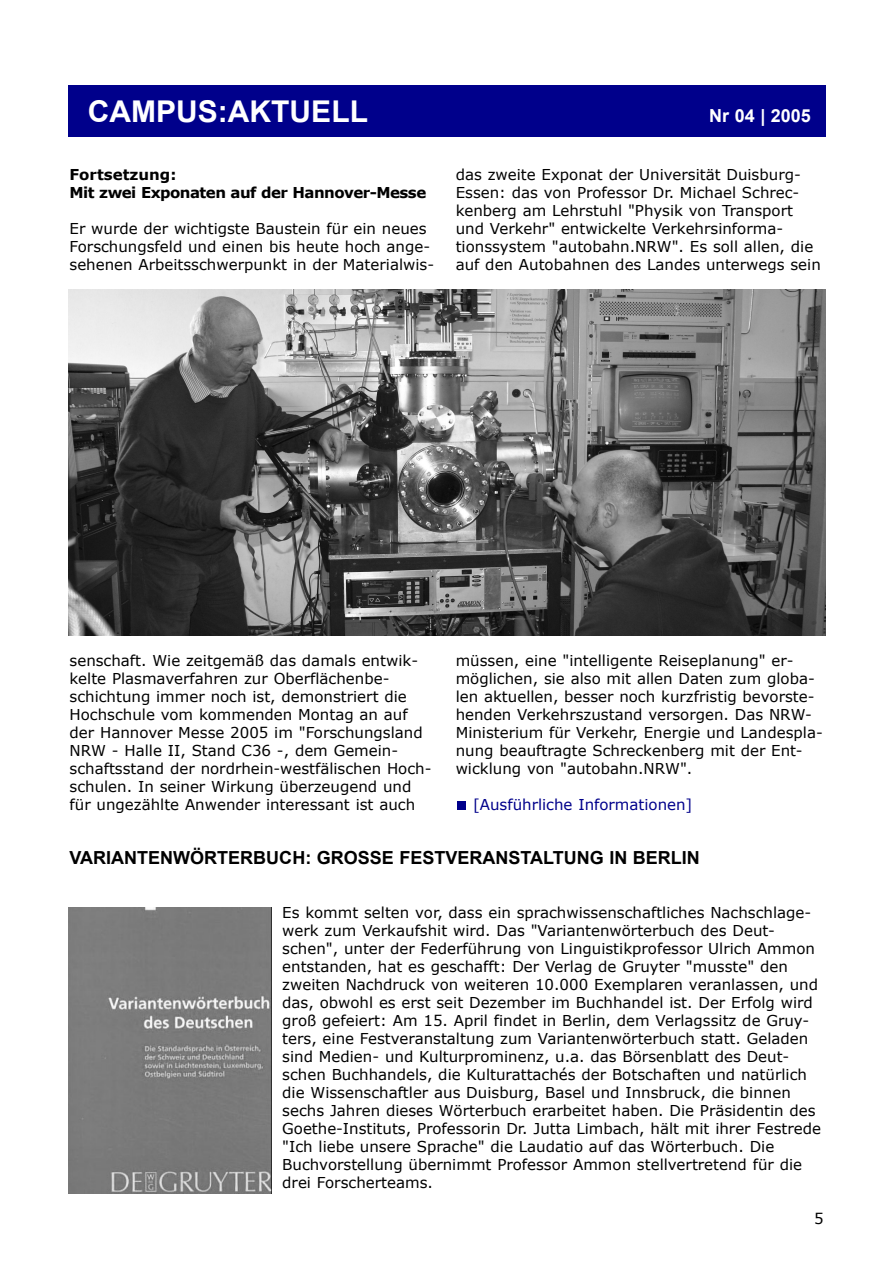
<style>
.page{position:relative;width:893px;height:1263px;background:#fff}
.page>*{position:absolute;margin:0;border:0;box-sizing:border-box;transform-origin:0 0}
.t1{font:700 30px "Arial";color:#fff}
.t2{font:700 18px "Arial";color:#000}
.t3{font:700 18px "Arial";color:#fff}
.t4{font:15px/18px "Verdana";color:#000}
.t5{font:700 15px/18px "Verdana";letter-spacing:-.035em;color:#000}
.t6{font:15px "Verdana";color:#00008b}
</style>
<div class="page">
<div style="left:68px;top:85px;width:757px;height:51px;background:#00008b"></div>
<div style="left:457px;top:801px;width:8px;height:9px;background:#00008b"></div>
<img style="left:68px;top:290px;width:757px;height:346px">
<img style="left:68px;top:907px;width:203px;height:286px">
<h1 class="t1" style="left:88px;top:95px;width:281px">CAMPUS:AKTUELL</h1>
<p class="t3" style="left:709px;top:106px;width:103px">Nr 04 | 2005</p>
<p class="t5" style="left:70px;top:165px;width:358px">Fortsetzung:<br>Mit zwei Exponaten auf der Hannover-Messe</p>
<p class="t4" style="left:70px;top:219px;width:366px">Er wurde der wichtigste Baustein für ein neues<br>Forschungsfeld und einen bis heute hoch ange&shy;sehenen Arbeitsschwerpunkt in der Materialwis-</p>
<p class="t4" style="left:455px;top:165px;width:366px">das zweite Exponat der Universität Duisburg-Essen: das von Professor Dr. Michael Schrec&shy;kenberg am Lehrstuhl "Physik von Transport und Verkehr" entwickelte Verkehrsinforma&shy;tionssystem "autobahn.NRW". Es soll allen, die auf den Autobahnen des Landes unterwegs sein</p>
<p class="t4" style="left:70px;top:651px;width:363px">senschaft. Wie zeitgemäß das damals entwik&shy;kelte Plasmaverfahren zur Oberflächenbe&shy;schichtung immer noch ist, demonstriert die Hochschule vom kommenden Montag an auf der Hannover Messe 2005 im "Forschungsland NRW - Halle II, Stand C36 -, dem Gemein&shy;schaftsstand der nordrhein-westfälischen Hoch&shy;schulen. In seiner Wirkung überzeugend und für ungezählte Anwender interessant ist auch</p>
<p class="t4" style="left:455px;top:651px;width:368px">müssen, eine "intelligente Reiseplanung" er&shy;möglichen, sie also mit allen Daten zum globa&shy;len aktuellen, besser noch kurzfristig bevorste&shy;henden Verkehrszustand versorgen. Das NRW-Ministerium für Verkehr, Energie und Landespla&shy;nung beauftragte Schreckenberg mit der Ent&shy;wicklung von "autobahn.NRW".</p>
<p class="t6" style="left:473px;top:795px;width:221px">[Ausführliche Informationen]</p>
<p class="t2" style="left:70px;top:848px;width:631px">VARIANTENWÖRTERBUCH: GROSSE FESTVERANSTALTUNG IN BERLIN</p>
<p class="t4" style="left:282px;top:903px;width:540px">Es kommt selten vor, dass ein sprachwissenschaftliches Nachschlage&shy;werk zum Verkaufshit wird. Das "Variantenwörterbuch des Deut&shy;schen", unter der Federführung von Linguistikprofessor Ulrich Ammon entstanden, hat es geschafft: Der Verlag de Gruyter "musste" den zweiten Nachdruck von weiteren 10.000 Exemplaren veranlassen, und das, obwohl es erst seit Dezember im Buchhandel ist. Der Erfolg wird groß gefeiert: Am 15. April findet in Berlin, dem Verlagssitz de Gruy&shy;ters, eine Festveranstaltung zum Variantenwörterbuch statt. Geladen sind Medien- und Kulturprominenz, u.a. das Börsenblatt des Deut&shy;schen Buchhandels, die Kulturattachés der Botschaften und natürlich die Wissenschaftler aus Duisburg, Basel und Innsbruck, die binnen sechs Jahren dieses Wörterbuch erarbeitet haben. Die Präsidentin des Goethe-Instituts, Professorin Dr. Jutta Limbach, hält mit ihrer Festrede "Ich liebe unsere Sprache" die Laudatio auf das Wörterbuch. Die Buchvorstellung übernimmt Professor Ammon stellvertretend für die drei Forscherteams.</p>
<p class="t4" style="left:814px;top:1209px;width:11px">5</p>
</div>
